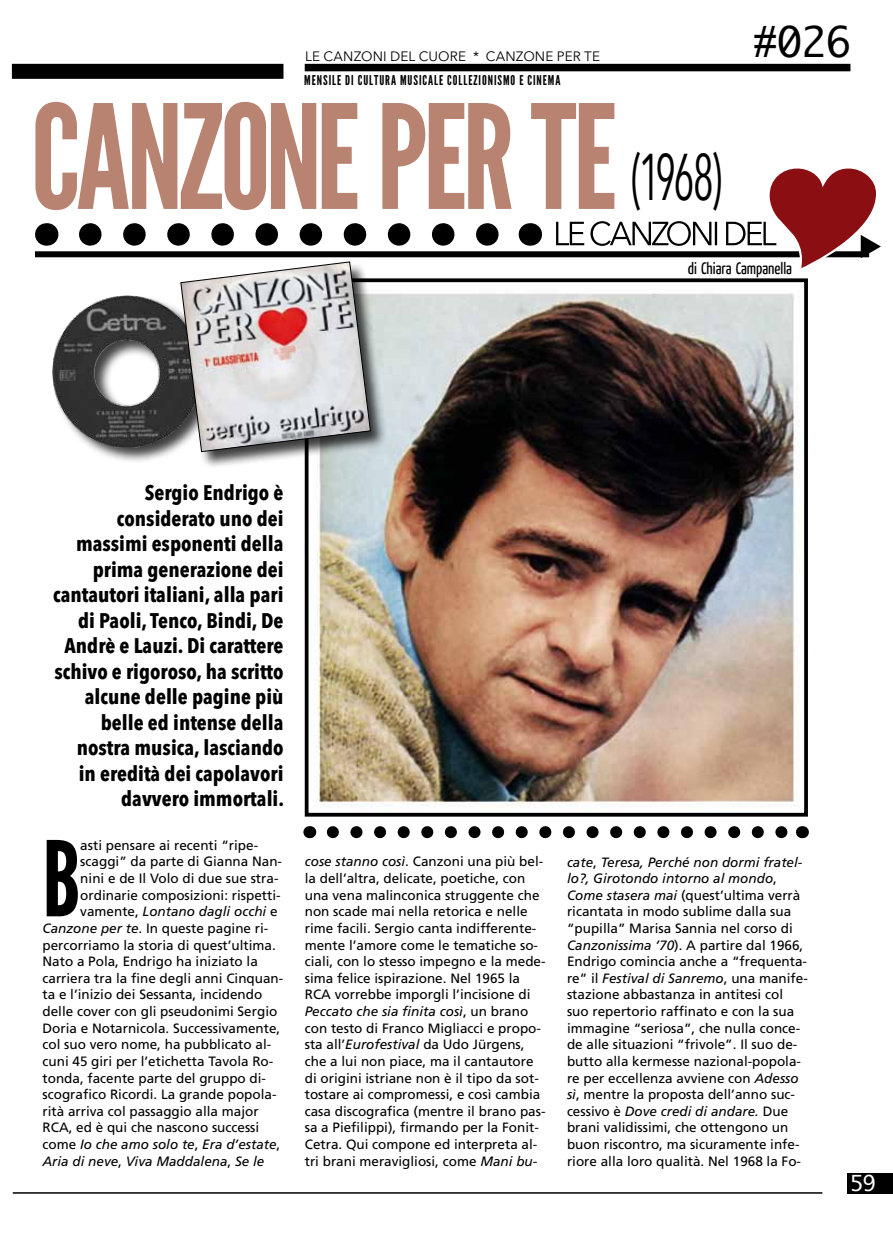
<style>
.page{position:relative;width:893px;height:1234px;background:#fff}
.page>*{position:absolute;margin:0;border:0;box-sizing:border-box;transform-origin:0 0}
.t1{font:144px "League Gothic";letter-spacing:-.025em;color:#b98372}
.t2{font:103.8px "League Gothic";color:#000}
.t3{font:condensed 65.25px "Avenir Next LT Pro";color:#000;scale:.67 1}
.t4{font:40.5px "Monaco";color:#000}
.t5{font:700 condensed 21px/25.5px "Avenir Next LT Pro";color:#000;text-align:right}
.t6{font:21px "Monaco";color:#fff}
.t7{font:16.5px "Yanone Kaffeesatz";color:#000}
.t8{font:13.5px/16.6px "Frutiger";color:#000}
.t9{font:italic 13.5px "Frutiger";color:#000}
.t10{font:13.5px "League Gothic";letter-spacing:.07em;color:#000}
.t11{font:13.5px "Avenir Next LT Pro";letter-spacing:.015em;color:#000}
.s1{font-style:normal}
.s2{font-style:italic}
</style>
<div class="page">
<hr style="left:13px;top:1191px;width:809px;height:2px;background:#000">
<div style="left:847px;top:1172px;width:45px;height:21px;background:#000"></div>
<div style="left:12px;top:64px;width:271px;height:15px;background:#000"></div>
<div style="left:305px;top:64px;width:545px;height:7px;background:#000"></div>
<div style="left:35px;top:251px;width:834px;height:6px;background:#000"></div>
<svg style="left:90px;top:223px;width:409px;height:23px"></svg>
<svg style="left:46px;top:223px;width:1px;height:23px"></svg>
<svg style="left:530px;top:223px;width:1px;height:23px"></svg>
<svg style="left:333px;top:826px;width:455px;height:12px"></svg>
<svg style="left:309px;top:826px;width:1px;height:12px"></svg>
<svg style="left:802px;top:826px;width:1px;height:12px"></svg>
<svg style="left:556px;top:168px;width:325px;height:100px"></svg>
<img style="left:316px;top:293px;width:482px;height:514px">
<div style="left:305px;top:278px;width:503px;height:538px;border:4px solid #000"></div>
<div style="left:52px;top:294px;width:166px;height:169px;background:#000;opacity:.75"></div>
<img style="left:52px;top:295px;width:128px;height:152px">
<div style="left:180px;top:261px;width:206px;height:206px;background:#000;opacity:.75"></div>
<svg style="left:180px;top:261px;width:191px;height:191px;background:#c0b8b9"></svg>
<p class="t11" style="left:305px;top:48px;width:296px">LE CANZONI DEL CUORE * CANZONE PER TE</p>
<p class="t10" style="left:304px;top:72px;width:258px">MENSILE DI CULTURA MUSICALE COLLEZIONISMO E CINEMA</p>
<h1 class="t1" style="left:31px;top:72px;width:588px">CANZONEPERTE</h1>
<h3 class="t3" style="left:631px;top:137px;width:136px">(1968)</h3>
<h3 class="t4" style="left:753px;top:16px;width:99px">#026</h3>
<p class="t7" style="left:688px;top:257px;width:106px">di Chiara Campanella</p>
<p class="t5" style="left:53px;top:480px;width:232px">Sergio Endrigo è considerato uno dei massimi esponenti della prima generazione dei cantautori italiani, alla pari di Paoli, Tenco, Bindi, De<br>Andrè e Lauzi. Di carattere schivo e rigoroso, ha scritto alcune delle pagine più belle ed intense della nostra musica, lasciando<br>in eredità dei capolavori davvero immortali.</p>
<h2 class="t2" style="left:43px;top:817px;width:39px">B</h2>
<p class="t8" style="left:80px;top:836px;width:179px">asti pensare ai recenti “ripe-</p>
<p class="t8" style="left:80px;top:853px;width:203px">scaggi” da parte di Gianna Nan-</p>
<p class="t8" style="left:80px;top:869px;width:200px">nini e de Il Volo di due sue stra-</p>
<p class="t8" style="left:80px;top:886px;width:202px">ordinarie composizioni: rispetti-</p>
<p class="t9" style="left:80px;top:903px;width:199px"><span class="s1">vamente,</span> Lontano dagli occhi <span class="s1">e</span></p>
<p class="t8" style="left:43px;top:919px;width:227px"><span class="s2">Canzone per te</span>. In queste pagine ri-</p>
<p class="t8" style="left:43px;top:936px;width:235px">percorriamo la storia di quest’ultima.</p>
<p class="t8" style="left:43px;top:952px;width:217px">Nato a Pola, Endrigo ha iniziato la</p>
<p class="t8" style="left:43px;top:969px;width:242px">carriera tra la fine degli anni Cinquan-</p>
<p class="t8" style="left:43px;top:986px;width:221px">ta e l’inizio dei Sessanta, incidendo</p>
<p class="t8" style="left:43px;top:1002px;width:236px">delle cover con gli pseudonimi Sergio</p>
<p class="t8" style="left:43px;top:1019px;width:239px">Doria e Notarnicola. Successivamente,</p>
<p class="t8" style="left:43px;top:1035px;width:230px">col suo vero nome, ha pubblicato al-</p>
<p class="t8" style="left:43px;top:1052px;width:232px">cuni 45 giri per l’etichetta Tavola Ro-</p>
<p class="t8" style="left:43px;top:1069px;width:225px">tonda, facente parte del gruppo di-</p>
<p class="t8" style="left:43px;top:1085px;width:236px">scografico Ricordi. La grande popola-</p>
<p class="t8" style="left:43px;top:1102px;width:218px">rità arriva col passaggio alla major</p>
<p class="t8" style="left:43px;top:1118px;width:218px">RCA, ed è qui che nascono successi</p>
<p class="t9" style="left:43px;top:1136px;width:239px"><span class="s1">come</span> Io che amo solo te<span class="s1">,</span> Era d’estate<span class="s1">,</span></p>
<p class="t9" style="left:43px;top:1152px;width:223px">Aria di neve<span class="s1">,</span> Viva Maddalena<span class="s1">,</span> Se le</p>
<p class="t8" style="left:305px;top:853px;width:242px"><span class="s2">cose stanno così</span>. Canzoni una più bel&shy;la dell’altra, delicate, poetiche, con una vena malinconica struggente che non scade mai nella retorica e nelle rime facili. Sergio canta indifferente&shy;mente l’amore come le tematiche so&shy;ciali, con lo stesso impegno e la mede&shy;sima felice ispirazione. Nel 1965 la RCA vorrebbe imporgli l’incisione di <span class="s2">Peccato che sia finita così</span>, un brano con testo di Franco Migliacci e propo&shy;sta all’<span class="s2">Eurofestival</span> da Udo Jürgens, che a lui non piace, ma il cantautore di origini istriane non è il tipo da sot&shy;tostare ai compromessi, e così cambia casa discografica (mentre il brano pas&shy;sa a Piefilippi), firmando per la Fonit-Cetra. Qui compone ed interpreta al&shy;tri brani meravigliosi, come <span class="s2">Mani bu-</span></p>
<p class="t8" style="left:567px;top:853px;width:242px"><span class="s2">cate</span>, <span class="s2">Teresa, Perché non dormi fratel&shy;lo?, Girotondo intorno al mondo</span>, <span class="s2">Come stasera mai</span> (quest’ultima verrà ricantata in modo sublime dalla sua “pupilla” Marisa Sannia nel corso di <span class="s2">Canzonissima ’70</span>). A partire dal 1966, Endrigo comincia anche a “frequenta&shy;re” il <span class="s2">Festival di Sanremo</span>, una manife&shy;stazione abbastanza in antitesi col suo repertorio raffinato e con la sua immagine “seriosa”, che nulla conce&shy;de alle situazioni “frivole”. Il suo de&shy;butto alla kermesse nazional-popola&shy;re per eccellenza avviene con <span class="s2">Adesso sì</span>, mentre la proposta dell’anno suc&shy;cessivo è <span class="s2">Dove credi di andare.</span> Due brani validissimi, che ottengono un buon riscontro, ma sicuramente infe&shy;riore alla loro qualità. Nel 1968 la Fo-</p>
<h3 class="t6" style="left:850px;top:1170px;width:27px">59</h3>
</div>
